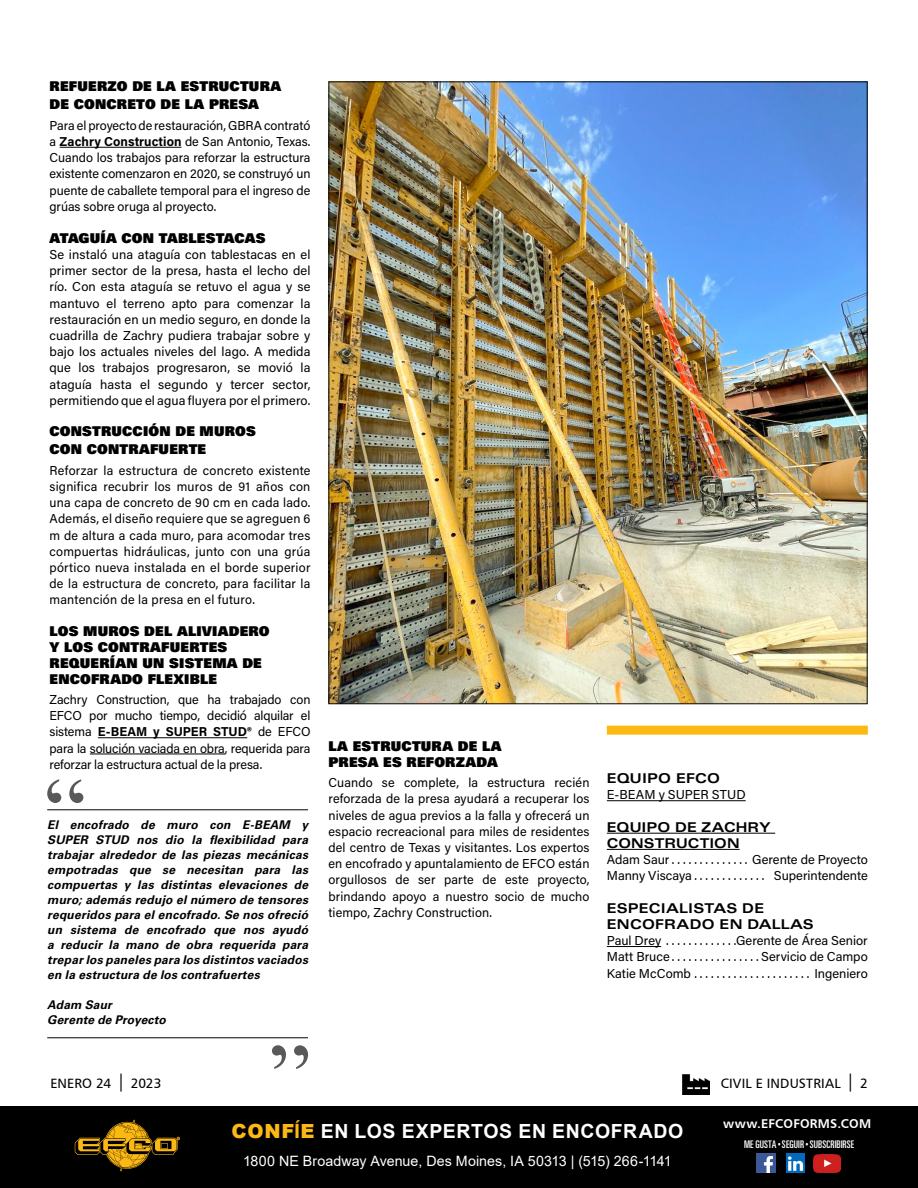
<style>
.page{position:relative;width:918px;height:1188px;background:#fff}
.page>*{position:absolute;margin:0;border:0;box-sizing:border-box;transform-origin:0 0}
.t1{font:700 19.5px "Arial";letter-spacing:.035em;color:#fff}
.t2{font:14.25px "Arial";letter-spacing:.005em;color:#fff}
.t3{font:13.5px/15.8px "Univers LT Std X Black";letter-spacing:.015em;color:#000}
.t4{font:700 expanded 13.5px/16.2px "Univers LT Std";letter-spacing:.01em;color:#000}
.t5{font:13.5px "Humanist 777 BT Roman B";letter-spacing:.01em;color:#000}
.t6{font:12.9px/16.2px "Acumin Pro";color:#000;text-align:justify}
.t7{font:12.75px "Humanist 777 BT Bold B";letter-spacing:.015em;color:#fff}
.t8{font:italic 700 12px/15px "Univers LT Std";letter-spacing:.015em;color:#000;text-align:justify}
.t9{font:ultra-condensed 10.5px "Univers LT Std";letter-spacing:.015em;color:#fff}
.s1{font-weight:700}
.s2{font-weight:900;color:#fdb813}
.s3{font-family:"Univers LT Std";color:#fdb813}
.s4{font-family:"Arial Narrow";font-stretch:normal}
</style>
<div class="page">
<div style="left:0;top:1107px;width:918px;height:81px;background:#000"></div>
<img style="left:756px;top:1154px;width:19px;height:19px">
<img style="left:786px;top:1154px;width:19px;height:19px">
<img style="left:814px;top:1154px;width:27px;height:19px">
<svg style="left:75px;top:1120px;width:105px;height:51px"></svg>
<img style="left:683px;top:1074px;width:26px;height:20px">
<hr style="left:60px;top:147px;width:121px;height:1px;background:#000">
<hr style="left:98px;top:737px;width:149px;height:1px;background:#000">
<hr style="left:90px;top:754px;width:135px;height:1px;background:#000">
<img style="left:331px;top:83px;width:535px;height:619px">
<hr style="left:607px;top:800px;width:139px;height:1px;background:#000">
<hr style="left:607px;top:833px;width:168px;height:1px;background:#000">
<hr style="left:607px;top:849px;width:133px;height:1px;background:#000">
<hr style="left:607px;top:946px;width:54px;height:1px;background:#000">
<div style="left:607px;top:726px;width:261px;height:9px;background:#fdb913"></div>
<hr style="left:47px;top:809px;width:261px;height:1px;background:#000">
<hr style="left:47px;top:1037px;width:261px;height:1px;background:#000">
<svg style="left:47px;top:779px;width:36px;height:24px"></svg>
<svg style="left:272px;top:1045px;width:36px;height:24px"></svg>
<p class="t3" style="left:50px;top:77px;width:233px;line-height:18px">REFUERZO DE LA ESTRUCTURA<br>DE CONCRETO DE LA PRESA</p>
<p class="t6" style="left:50px;top:117px;width:263px">Para el proyecto de restauración, GBRA contrató a <span class="s1">Zachry Construction</span> de San Antonio, Texas.<br>Cuando los trabajos para reforzar la estructura existente comenzaron en 2020, se construyó un puente de caballete temporal para el ingreso de grúas sobre oruga al proyecto.</p>
<p class="t3" style="left:50px;top:230px;width:217px">ATAGUÍA CON TABLESTACAS</p>
<p class="t6" style="left:50px;top:246px;width:263px">Se instaló una ataguía con tablestacas en el primer sector de la presa, hasta el lecho del río. Con esta ataguía se retuvo el agua y se mantuvo el terreno apto para comenzar la restauración en un medio seguro, en donde la cuadrilla de Zachry pudiera trabajar sobre y bajo los actuales niveles del lago. A medida que los trabajos progresaron, se movió la ataguía hasta el segundo y tercer sector, permitiendo que el agua fluyera por el primero.</p>
<p class="t3" style="left:50px;top:422px;width:208px;line-height:18px">CONSTRUCCIÓN DE MUROS<br>CON CONTRAFUERTE</p>
<p class="t6" style="left:50px;top:462px;width:263px">Reforzar la estructura de concreto existente significa recubrir los muros de 91 años con una capa de concreto de 90 cm en cada lado.<br>Además, el diseño requiere que se agreguen 6 m de altura a cada muro, para acomodar tres compuertas hidráulicas, junto con una grúa pórtico nueva instalada en el borde superior de la estructura de concreto, para facilitar la mantención de la presa en el futuro.</p>
<p class="t3" style="left:50px;top:623px;width:222px">LOS MUROS DEL ALIVIADERO<br>Y LOS CONTRAFUERTES<br>REQUERÍAN UN SISTEMA DE<br>ENCOFRADO FLEXIBLE</p>
<p class="t6" style="left:50px;top:691px;width:263px">Zachry Construction, que ha trabajado con EFCO por mucho tiempo, decidió alquilar el sistema <span class="s1">E-BEAM y SUPER STUD®</span> de EFCO para la solución vaciada en obra, requerida para reforzar la estructura actual de la presa.</p>
<p class="t8" style="left:47px;top:818px;width:262px">El encofrado de muro con E-BEAM y SUPER STUD nos dio la flexibilidad para trabajar alrededor de las piezas mecánicas empotradas que se necesitan para las compuertas y las distintas elevaciones de muro; además redujo el número de tensores requeridos para el encofrado. Se nos ofreció un sistema de encofrado que nos ayudó a reducir la mano de obra requerida para trepar los paneles para los distintos vaciados en la estructura de los contrafuertes</p>
<p class="t8" style="left:47px;top:998px;width:120px">Adam Saur<br>Gerente de Proyecto</p>
<p class="t3" style="left:329px;top:738px;width:175px">LA ESTRUCTURA DE LA<br>PRESA ES REFORZADA</p>
<p class="t6" style="left:329px;top:774px;width:263px">Cuando se complete, la estructura recién reforzada de la presa ayudará a recuperar los niveles de agua previos a la falla y ofrecerá un espacio recreacional para miles de residentes del centro de Texas y visitantes. Los expertos en encofrado y apuntalamiento de EFCO están orgullosos de ser parte de este proyecto, brindando apoyo a nuestro socio de mucho tiempo, Zachry Construction.</p>
<p class="t4" style="left:607px;top:770px;width:115px">EQUIPO EFCO</p>
<p class="t6" style="left:607px;top:786px;width:140px">E-BEAM y SUPER STUD</p>
<p class="t4" style="left:607px;top:819px;width:165px">EQUIPO DE ZACHRY<br>CONSTRUCTION</p>
<p class="t6" style="left:607px;top:851px;width:69px">Adam Saur ..............</p>
<p class="t6" style="left:752px;top:851px;width:117px">Gerente de Proyecto</p>
<p class="t6" style="left:607px;top:867px;width:92px">Manny Viscaya .............</p>
<p class="t6" style="left:774px;top:867px;width:95px">Superintendente</p>
<p class="t4" style="left:607px;top:900px;width:208px">ESPECIALISTAS DE<br>ENCOFRADO EN DALLAS</p>
<p class="t6" style="left:607px;top:932px;width:59px">Paul Drey .............</p>
<p class="t6" style="left:736px;top:932px;width:133px">Gerente de Área Senior</p>
<p class="t6" style="left:607px;top:948px;width:69px">Matt Bruce ...............</p>
<p class="t6" style="left:761px;top:948px;width:108px">Servicio de Campo</p>
<p class="t6" style="left:607px;top:965px;width:88px">Katie McComb ......................</p>
<p class="t6" style="left:814px;top:965px;width:55px">Ingeniero</p>
<p class="t5" style="left:50px;top:1075px;width:62px">ENERO 24</p>
<p class="t5" style="left:131px;top:1075px;width:32px">2023</p>
<p class="t5" style="left:721px;top:1075px;width:122px">CIVIL E INDUSTRIAL</p>
<p class="t5" style="left:860px;top:1075px;width:9px">2</p>
<h1 class="t1" style="left:232px;top:1117px;width:453px"><span class="s2">CONF</span><span class="s3">Í</span><span class="s2">E</span> EN LOS EXPERTOS EN ENCOFRADO</h1>
<p class="t2" style="left:243px;top:1151px;width:430px">1800 NE Broadway Avenue, Des Moines, IA 50313 | (515) 266-1141</p>
<p class="t7" style="left:723px;top:1115px;width:149px">www.EFCOFORMS.COM</p>
<p class="t9" style="left:744px;top:1138px;width:112px">ME GUSTA <span class="s4">•</span> SEGUIR <span class="s4">•</span> SUBSCRIBIRSE</p>
</div>
